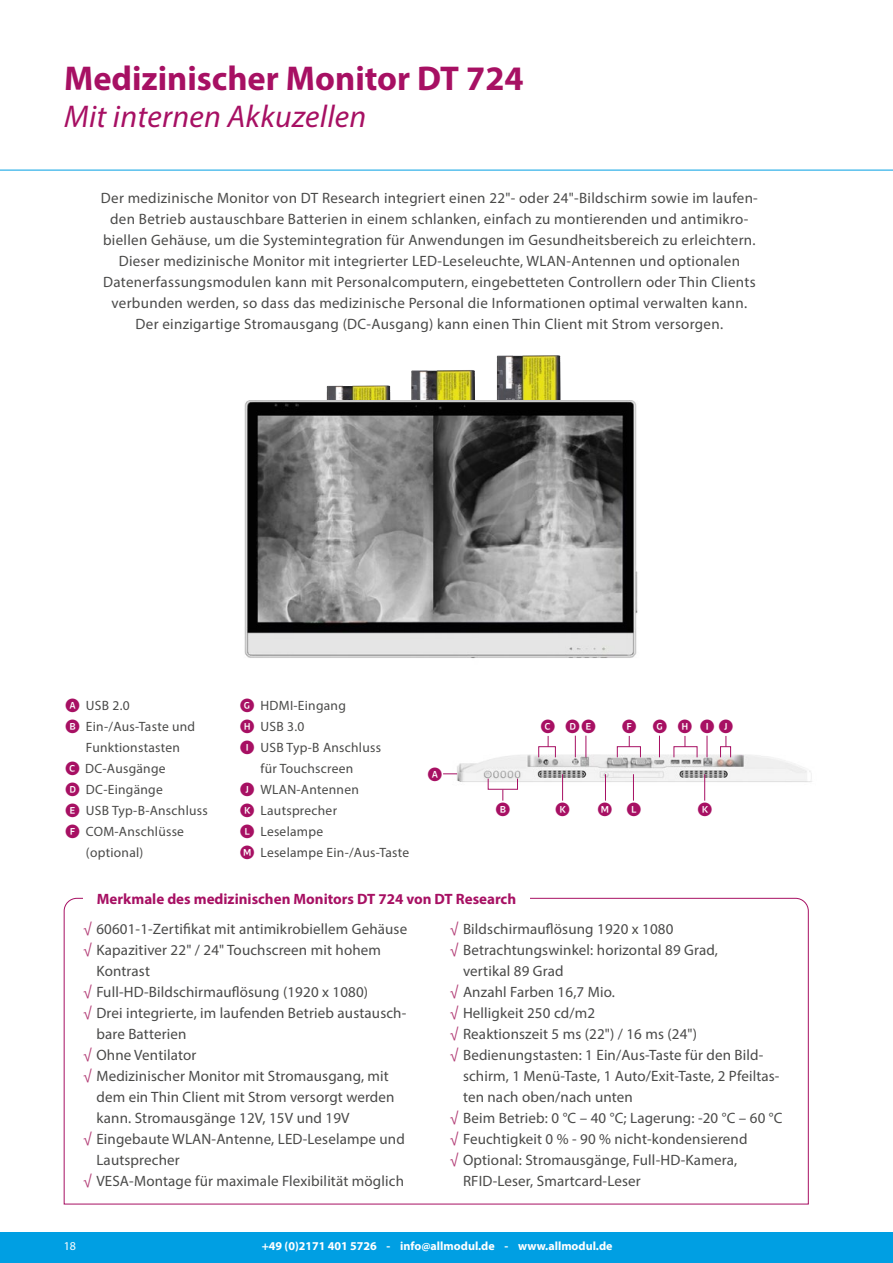
<style>
.page{position:relative;width:893px;height:1263px;background:#fff}
.page>*{position:absolute;margin:0;border:0;box-sizing:border-box;transform-origin:0 0}
.Topkop{font:700 34.5px "Myriad Pro";color:#a71063}
.SubTopkop_italic{font:italic 31.5px "Myriad Pro";letter-spacing:.01em;color:#a71063}
.Platte_tekst_HIT_gec{font:15px/21px "Myriad Pro";letter-spacing:.01em;color:#4a4a49}
.Producttitel{font:700 15px "Myriad Pro";color:#a71063}
.Platte_tekst_HIT_gec-2{font:13.5px/21px "Myriad Pro";letter-spacing:.02em;color:#4a4a49}
.t1{font:700 12px "Myriad Pro";color:#fff}
.t2{font:12px "Myriad Pro";color:#fff}
.s1{color:#a71063}
.s2{color:#b23c75}
</style>
<div class="page">
<hr style="left:0;top:170px;width:893px;height:1px;background:#009fe3">
<img style="left:326px;top:385px;width:65px;height:15px">
<img style="left:496px;top:355px;width:65px;height:45px">
<img style="left:411px;top:370px;width:64px;height:30px">
<img style="left:244px;top:400px;width:394px;height:258px">
<svg style="left:63px;top:897px;width:746px;height:308px"></svg>
<div style="left:83px;top:892px;width:447px;height:19px;background:#fff"></div>
<img style="left:457px;top:746px;width:355px;height:44px">
<div style="left:488px;top:778px;width:30px;height:12px;border:1px solid #a71063"></div>
<div style="left:538px;top:746px;width:18px;height:12px;border:1px solid #a71063"></div>
<div style="left:617px;top:746px;width:24px;height:12px;border:1px solid #a71063"></div>
<div style="left:0;top:1232px;width:893px;height:31px;background:#009fe3"></div>
<svg style="left:443px;top:773px;width:14px;height:2px"></svg>
<svg style="left:502px;top:790px;width:2px;height:11px"></svg>
<svg style="left:541px;top:735px;width:14px;height:12px"></svg>
<svg style="left:566px;top:735px;width:29px;height:22px"></svg>
<svg style="left:622px;top:735px;width:14px;height:12px"></svg>
<svg style="left:653px;top:735px;width:14px;height:22px"></svg>
<svg style="left:701px;top:735px;width:32px;height:22px"></svg>
<svg style="left:556px;top:774px;width:13px;height:27px"></svg>
<svg style="left:598px;top:774px;width:14px;height:27px"></svg>
<svg style="left:627px;top:774px;width:14px;height:27px"></svg>
<svg style="left:698px;top:774px;width:14px;height:27px"></svg>
<svg style="left:678px;top:736px;width:14px;height:11px"></svg>
<p class="Topkop" style="left:64px;top:56px;width:461px">Medizinischer Monitor DT 724</p>
<p class="SubTopkop_italic" style="left:64px;top:97px;width:304px">Mit internen Akkuzellen</p>
<p class="Platte_tekst_HIT_gec" style="left:101px;top:187px;width:659px;text-align:center">Der medizinische Monitor von DT Research integriert einen 22"- oder 24"-Bildschirm sowie im laufen&shy;den Betrieb austauschbare Batterien in einem schlanken, einfach zu montierenden und antimikro&shy;biellen Gehäuse, um die Systemintegration für Anwendungen im Gesundheitsbereich zu erleichtern.<br>Dieser medizinische Monitor mit integrierter LED-Leseleuchte, WLAN-Antennen und optionalen Datenerfassungsmodulen kann mit Personalcomputern, eingebetteten Controllern oder Thin Clients verbunden werden, so dass das medizinische Personal die Informationen optimal verwalten kann.<br>Der einzigartige Stromausgang (DC-Ausgang) kann einen Thin Client mit Strom versorgen.</p>
<p class="Platte_tekst_HIT_gec-2" style="left:86px;top:695px;width:45px">USB 2.0</p>
<p class="Platte_tekst_HIT_gec-2" style="left:86px;top:716px;width:111px">Ein-/Aus-Taste und<br>Funktionstasten</p>
<p class="Platte_tekst_HIT_gec-2" style="left:85px;top:758px;width:82px">DC-Ausgänge</p>
<p class="Platte_tekst_HIT_gec-2" style="left:86px;top:779px;width:78px">DC-Eingänge</p>
<p class="Platte_tekst_HIT_gec-2" style="left:86px;top:800px;width:123px">USB Typ-B-Anschluss</p>
<p class="Platte_tekst_HIT_gec-2" style="left:86px;top:821px;width:100px">COM-Anschlüsse</p>
<p class="Platte_tekst_HIT_gec-2" style="left:86px;top:842px;width:59px">(optional)</p>
<p class="Platte_tekst_HIT_gec-2" style="left:261px;top:695px;width:87px">HDMI-Eingang</p>
<p class="Platte_tekst_HIT_gec-2" style="left:240px;top:716px;width:66px"><span class="s1">★</span> USB 3.0</p>
<p class="Platte_tekst_HIT_gec-2" style="left:261px;top:737px;width:122px">USB Typ-B Anschluss für Touchscreen</p>
<p class="Platte_tekst_HIT_gec-2" style="left:261px;top:779px;width:100px">WLAN-Antennen</p>
<p class="Platte_tekst_HIT_gec-2" style="left:261px;top:800px;width:78px">Lautsprecher</p>
<p class="Platte_tekst_HIT_gec-2" style="left:261px;top:821px;width:64px">Leselampe</p>
<p class="Platte_tekst_HIT_gec-2" style="left:261px;top:842px;width:150px">Leselampe Ein-/Aus-Taste</p>
<p class="Producttitel" style="left:97px;top:889px;width:421px">Merkmale des medizinischen Monitors DT 724 von DT Research</p>
<p class="Platte_tekst_HIT_gec" style="left:83px;top:918px;width:325px"><span class="s2">√</span> 60601-1-Zertifikat mit antimikrobiellem Gehäuse</p>
<p class="Platte_tekst_HIT_gec" style="left:96px;top:939px;width:286px;text-indent:-13px"><span class="s2">√</span> Kapazitiver 22" / 24" Touchscreen mit hohem<br>Kontrast</p>
<p class="Platte_tekst_HIT_gec" style="left:83px;top:981px;width:287px"><span class="s2">√</span> Full-HD-Bildschirmauflösung (1920 x 1080)</p>
<p class="Platte_tekst_HIT_gec" style="left:96px;top:1002px;width:311px;text-indent:-13px"><span class="s2">√</span> Drei integrierte, im laufenden Betrieb austausch&shy;bare Batterien</p>
<p class="Platte_tekst_HIT_gec" style="left:83px;top:1044px;width:115px"><span class="s2">√</span> Ohne Ventilator</p>
<p class="Platte_tekst_HIT_gec" style="left:96px;top:1065px;width:300px;text-indent:-13px"><span class="s2">√</span> Medizinischer Monitor mit Stromausgang, mit dem ein Thin Client mit Strom versorgt werden kann. Stromausgänge 12V, 15V und 19V</p>
<p class="Platte_tekst_HIT_gec" style="left:96px;top:1128px;width:310px;text-indent:-13px"><span class="s2">√</span> Eingebaute WLAN-Antenne, LED-Leselampe und<br>Lautsprecher</p>
<p class="Platte_tekst_HIT_gec" style="left:83px;top:1170px;width:322px"><span class="s2">√</span> VESA-Montage für maximale Flexibilität möglich</p>
<p class="Platte_tekst_HIT_gec" style="left:450px;top:918px;width:225px"><span class="s2">√</span> Bildschirmauflösung 1920 x 1080</p>
<p class="Platte_tekst_HIT_gec" style="left:463px;top:939px;width:257px;text-indent:-13px"><span class="s2">√</span> Betrachtungswinkel: horizontal 89 Grad, vertikal 89 Grad</p>
<p class="Platte_tekst_HIT_gec" style="left:450px;top:981px;width:167px"><span class="s2">√</span> Anzahl Farben 16,7 Mio.</p>
<p class="Platte_tekst_HIT_gec" style="left:450px;top:1002px;width:147px"><span class="s2">√</span> Helligkeit 250 cd/m2</p>
<p class="Platte_tekst_HIT_gec" style="left:450px;top:1023px;width:249px"><span class="s2">√</span> Reaktionszeit 5 ms (22") / 16 ms (24")</p>
<p class="Platte_tekst_HIT_gec" style="left:463px;top:1044px;width:318px;text-indent:-13px"><span class="s2">√</span> Bedienungstasten: 1 Ein/Aus-Taste für den Bild&shy;schirm, 1 Menü-Taste, 1 Auto/Exit-Taste, 2 Pfeiltas&shy;ten nach oben/nach unten</p>
<p class="Platte_tekst_HIT_gec" style="left:450px;top:1107px;width:334px"><span class="s2">√</span> Beim Betrieb: 0 °C – 40 °C; Lagerung: -20 °C – 60 °C</p>
<p class="Platte_tekst_HIT_gec" style="left:450px;top:1128px;width:299px"><span class="s2">√</span> Feuchtigkeit 0 % - 90 % nicht-kondensierend</p>
<p class="Platte_tekst_HIT_gec" style="left:463px;top:1149px;width:276px;text-indent:-13px"><span class="s2">√</span> Optional: Stromausgänge, Full-HD-Kamera,<br>RFID-Leser, Smartcard-Leser</p>
<p class="t2" style="left:64px;top:1239px;width:14px">18</p>
<p class="t1" style="left:262px;top:1238px;width:352px">+49 (0)2171 401 5726 - info@allmodul.de - www.allmodul.de</p>
</div>
